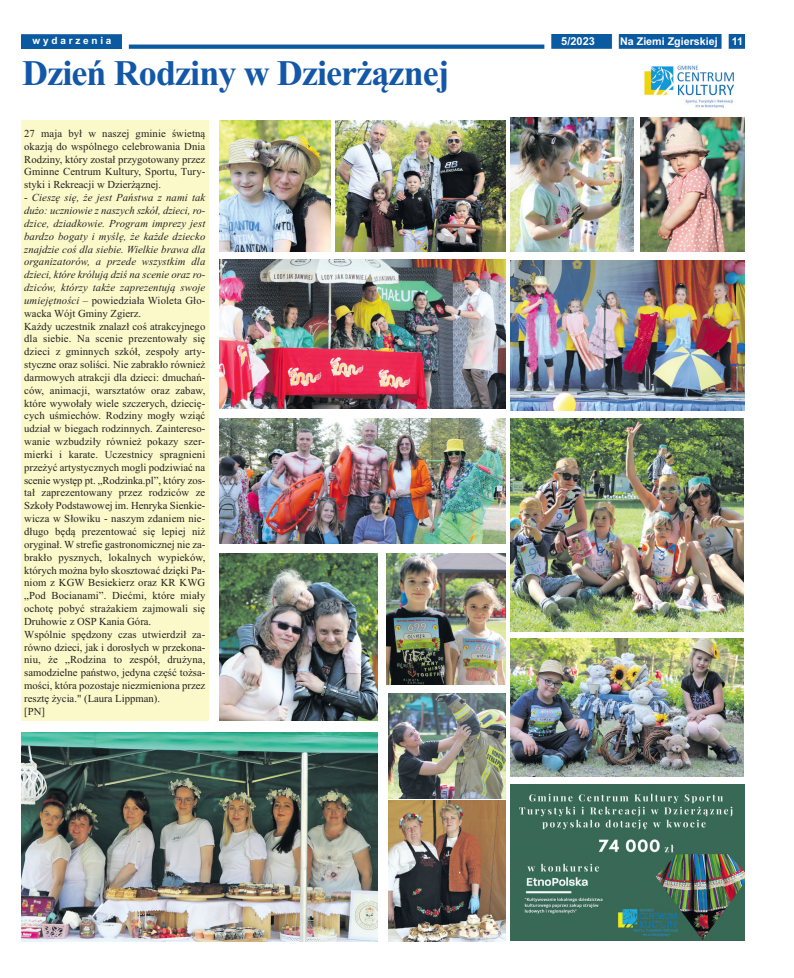
<style>
.page{position:relative;width:794px;height:978px;background:#fff}
.page>*{position:absolute;margin:0;border:0;box-sizing:border-box;transform-origin:0 0}
.t1{font:700 36px "Times New Roman";letter-spacing:-.025em;color:#1357a7}
.t2{font:700 11px "Arial";color:#fff}
.t3{font:10.7px/12.8px "Times New Roman";letter-spacing:.005em;color:#231f20;text-align:justify}
.t4{font:700 10.7px "Arial";color:#fff}
.t5{font:700 10px "Arial";letter-spacing:.28em;color:#fff}
.s1{font-style:italic}
</style>
<div class="page">
<img style="left:22px;top:34px;width:722px;height:15px">
<img style="left:511px;top:784px;width:233px;height:157px">
<img style="left:220px;top:260px;width:285px;height:149px">
<img style="left:21px;top:733px;width:356px;height:208px">
<img style="left:511px;top:419px;width:233px;height:212px">
<img style="left:511px;top:638px;width:233px;height:138px">
<img style="left:388px;top:693px;width:117px;height:105px">
<img style="left:220px;top:121px;width:111px;height:130px">
<img style="left:511px;top:117px;width:122px;height:134px">
<img style="left:388px;top:801px;width:117px;height:140px">
<img style="left:640px;top:117px;width:104px;height:134px">
<img style="left:386px;top:553px;width:119px;height:131px">
<img style="left:335px;top:121px;width:170px;height:130px">
<img style="left:644px;top:65px;width:90px;height:43px">
<img style="left:511px;top:261px;width:233px;height:149px">
<img style="left:220px;top:419px;width:285px;height:125px">
<img style="left:220px;top:553px;width:157px;height:168px">
<p class="t5" style="left:33px;top:34px;width:80px">wydarzenia</p>
<p class="t2" style="left:561px;top:35px;width:35px">5/2023</p>
<p class="t4" style="left:620px;top:35px;width:99px">Na Ziemi Zgierskiej</p>
<p class="t4" style="left:732px;top:35px;width:13px">11</p>
<h1 class="t1" style="left:22px;top:52px;width:429px">Dzień Rodziny w Dzierżąznej</h1>
<p class="t3" style="left:24px;top:127px;width:183px">27 maja był w naszej gminie świetną okazją do wspólnego celebrowania Dnia Rodziny, który został przygotowany przez Gminne Centrum Kultury, Sportu, Tury&shy;styki i Rekreacji w Dzierżąznej.</p>
<p class="t3" style="left:24px;top:191px;width:183px;text-align:left">- <span class="s1">Cieszę się, że jest Państwa z nami tak dużo: uczniowie z naszych szkół, dzieci, ro&shy;dzice, dziadkowie. Program imprezy jest bardzo bogaty i myślę, że każde dziecko znajdzie coś dla siebie. Wielkie brawa dla organizatorów, a przede wszystkim dla dzieci, które królują dziś na scenie oraz ro&shy;dziców, którzy także zaprezentują swoje umiejętności</span> – powiedziała Wioleta Gło&shy;wacka Wójt Gminy Zgierz.<br>Każdy uczestnik znalazł coś atrakcyjnego dla siebie. Na scenie prezentowały się dzieci z gminnych szkół, zespoły arty&shy;styczne oraz soliści. Nie zabrakło również darmowych atrakcji dla dzieci: dmuchań&shy;ców, animacji, warsztatów oraz zabaw, które wywołały wiele szczerych, dziecię&shy;cych uśmiechów. Rodziny mogły wziąć udział w biegach rodzinnych. Zaintereso&shy;wanie wzbudziły również pokazy szer&shy;mierki i karate. Uczestnicy spragnieni przeżyć artystycznych mogli podziwiać na scenie występ pt. „Rodzinka.pl”, który zos&shy;tał zaprezentowany przez rodziców ze Szkoły Podstawowej im. Henryka Sienkie&shy;wicza w Słowiku - naszym zdaniem nie&shy;długo będą prezentować się lepiej niż oryginał. W strefie gastronomicznej nie za&shy;brakło pysznych, lokalnych wypieków, których można było skosztować dzięki Pa&shy;niom z KGW Besiekierz oraz KR KWG „Pod Bocianami”. Diećmi, które miały ochotę pobyć strażakiem zajmowali się Druhowie z OSP Kania Góra.<br>Wspólnie spędzony czas utwierdził za&shy;równo dzieci, jak i dorosłych w przekona&shy;niu, że „Rodzina to zespół, drużyna, samodzielne państwo, jedyna część tożsa&shy;mości, która pozostaje niezmieniona przez resztę życia." (Laura Lippman).<br>[PN]</p>
</div>
